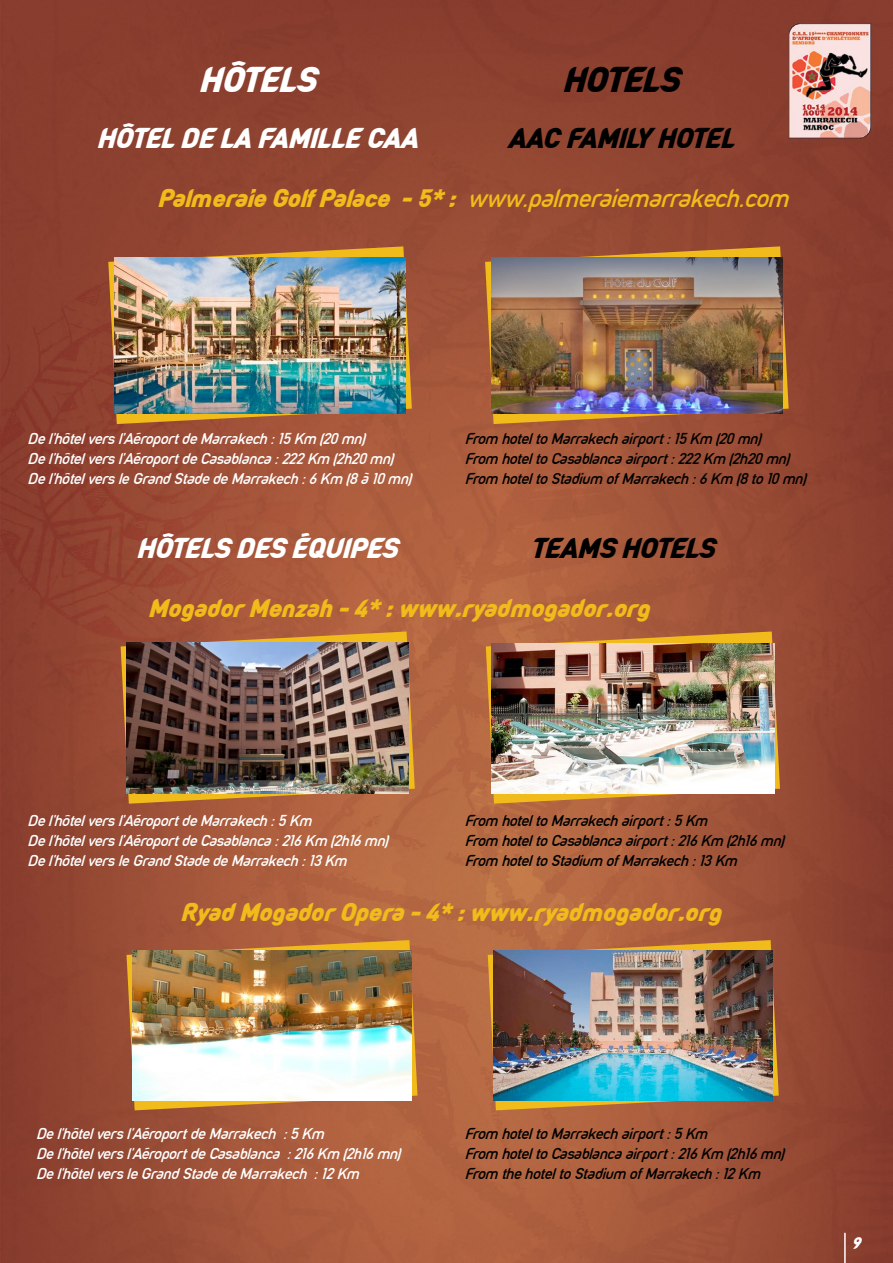
<style>
.page{position:relative;width:893px;height:1263px;background:#fff}
.page>*{position:absolute;margin:0;border:0;box-sizing:border-box;transform-origin:0 0}
.t1{font:900 37.5px "IAAF Sans";color:#fff}
.t2{font:900 37.5px "IAAF Sans";color:#000}
.t3{font:900 30px "IAAF Sans";color:#fff}
.t4{font:900 30px "IAAF Sans";letter-spacing:-.015em;color:#000}
.t5{font:900 27px "IAAF Sans";color:#f1bb1b}
.t6{font:27px "IAAF Sans";color:#f1bb1b}
.t7{font:900 18px "IAAF Sans";color:#fff}
.t8{font:16.5px/19.8px "IAAF Sans";color:#fff}
.t9{font:16.5px/19.8px "IAAF Sans";color:#000}
.s1{font-weight:900}
</style>
<div class="page">
<img style="left:0;top:0;width:893px;height:1263px">
<hr style="left:844px;top:1233px;width:2px;height:30px;background:#fff">
<svg style="left:108px;top:246px;width:304px;height:178px;background:#b17030"></svg>
<svg style="left:485px;top:246px;width:304px;height:178px;background:#b37031"></svg>
<img style="left:114px;top:257px;width:292px;height:156px">
<img style="left:491px;top:257px;width:292px;height:156px">
<svg style="left:121px;top:631px;width:294px;height:173px;background:#be7b35"></svg>
<svg style="left:127px;top:940px;width:290px;height:170px;background:#c38039"></svg>
<svg style="left:486px;top:631px;width:294px;height:173px;background:#c5843d"></svg>
<svg style="left:488px;top:940px;width:291px;height:170px;background:#bb7f38"></svg>
<img style="left:126px;top:642px;width:283px;height:151px">
<img style="left:132px;top:950px;width:280px;height:150px">
<img style="left:492px;top:643px;width:282px;height:150px">
<img style="left:493px;top:950px;width:280px;height:150px">
<h1 class="t1" style="left:199px;top:58px;width:118px">Hôtels</h1>
<h1 class="t2" style="left:562px;top:58px;width:118px">hotels</h1>
<h2 class="t3" style="left:97px;top:121px;width:287px">Hôtel de la famille CAA</h2>
<h2 class="t4" style="left:508px;top:121px;width:20px">AAC</h2>
<h2 class="t4" style="left:566px;top:121px;width:169px">family hotel</h2>
<h3 class="t6" style="left:157px;top:183px;width:632px"><span class="s1">Palmeraie GolfPalace - 5* :</span> www.palmeraiemarrakech.com</h3>
<p class="t8" style="left:28px;top:429px;width:385px">De l’hôtel vers l’Aéroport de Marrakech : 15 Km (20 mn)<br>De l’hôtel vers l’Aéroport de Casablanca : 222 Km (2h20 mn)<br>De l’hôtel vers le Grand Stade de Marrakech : 6 Km (8 à 10 mn)</p>
<p class="t9" style="left:465px;top:429px;width:342px">From hotel to Marrakech airport : 15 Km (20 mn)<br>From hotel to Casablanca airport : 222 Km (2h20 mn)<br>From hotel to Stadium of Marrakech : 6 Km (8 to 10 mn)</p>
<h2 class="t3" style="left:136px;top:531px;width:17px">HÔTELS</h2>
<h2 class="t3" style="left:236px;top:531px;width:19px">DES</h2>
<h2 class="t3" style="left:291px;top:531px;width:32px">éQUIPES</h2>
<h2 class="t4" style="left:530px;top:531px;width:186px">Teams hotels</h2>
<h3 class="t5" style="left:148px;top:592px;width:504px">Mogador Menzah - 4* : www.ryadmogador.org</h3>
<p class="t8" style="left:28px;top:811px;width:362px">De l’hôtel vers l’Aéroport de Marrakech : 5 Km<br>De l’hôtel vers l’Aéroport de Casablanca : 216 Km (2h16 mn)<br>De l’hôtel vers le Grand Stade de Marrakech : 13 Km</p>
<p class="t9" style="left:465px;top:811px;width:321px">From hotel to Marrakech airport : 5 Km<br>From hotel to Casablanca airport : 216 Km (2h16 mn)<br>From hotel to Stadium of Marrakech : 13 Km</p>
<h3 class="t5" style="left:181px;top:896px;width:543px">Ryad Mogador Opera - 4* : www.ryadmogador.org</h3>
<p class="t8" style="left:36px;top:1124px;width:366px">De l’hôtel vers l’Aéroport de Marrakech : 5 Km<br>De l’hôtel vers l’Aéroport de Casablanca : 216 Km (2h16 mn)<br>De l’hôtel vers le Grand Stade de Marrakech : 12 Km</p>
<p class="t9" style="left:465px;top:1124px;width:321px">From hotel to Marrakech airport : 5 Km<br>From hotel to Casablanca airport : 216 Km (2h16 mn)<br>From the hotel to Stadium of Marrakech : 12 Km</p>
<p class="t7" style="left:852px;top:1233px;width:10px">9</p>
</div>
